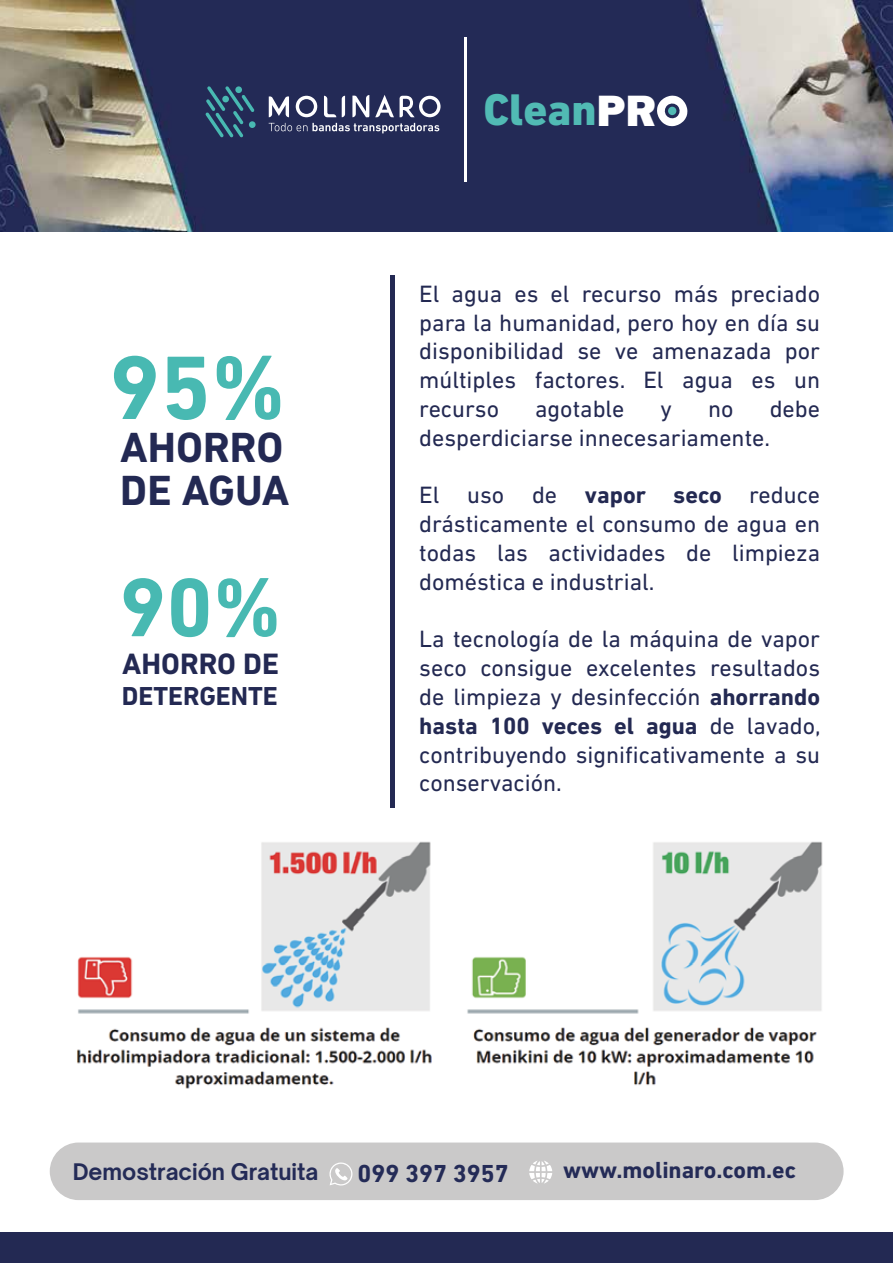
<style>
.page{position:relative;width:893px;height:1263px;background:#fff}
.page>*{position:absolute;margin:0;border:0;box-sizing:border-box;transform-origin:0 0}
.t1{font:700 91.65px "DIN Next LT Pro";color:#48b9b2}
.t2{font:700 84.15px "DIN Next LT Pro";color:#48b9b2}
.t3{font:800 45.15px "DIN Next LT Pro";color:#51bab4}
.t4{font:700 42.9px "DIN Next LT Pro";color:#232953}
.t5{font:700 30px "DIN Next LT Pro";color:#232953}
.t6{font:700 26.4px "DIN Next LT Pro";color:#232953}
.t7{font:700 25.05px "DIN Next LT Pro";color:#242b57}
.t8{font:24px/28.8px "DIN Next LT Pro";color:#232952;text-align:justify}
.t9{font:700 23.7px "DIN Next LT Pro";color:#242b57}
.t10{font:700 21.75px "Open Sauce One";color:#242b57}
.s1{font-family:"Franklin Gothic";color:#fff}
.s2{font-weight:700}
</style>
<div class="page">
<div style="left:50px;top:1142px;width:794px;height:58px;background:#cac9c9;border-radius:29px"></div>
<svg style="left:329px;top:1162px;width:23px;height:23px"></svg>
<svg style="left:529px;top:1161px;width:23px;height:22px"></svg>
<div style="left:0;top:1232px;width:893px;height:31px;background:#232953"></div>
<img style="left:76px;top:807px;width:747px;height:282px">
<div style="left:390px;top:275px;width:5px;height:532px;background:#232953"></div>
<img style="left:0;top:0;width:893px;height:231px">
<svg style="left:657px;top:96px;width:30px;height:30px"></svg>
<div style="left:668px;top:107px;width:8px;height:8px;background:#51bab4;border-radius:50%"></div>
<svg style="left:296px;top:96px;width:21px;height:21px"></svg>
<svg style="left:324px;top:96px;width:12px;height:21px"></svg>
<svg style="left:342px;top:96px;width:3px;height:21px"></svg>
<svg style="left:375px;top:95px;width:19px;height:22px"></svg>
<svg style="left:400px;top:96px;width:41px;height:21px"></svg>
<svg style="left:352px;top:95px;width:17px;height:22px"></svg>
<svg style="left:269px;top:96px;width:20px;height:21px"></svg>
<svg style="left:205px;top:86px;width:49px;height:51px;background:#2c4d6d"></svg>
<div style="left:222px;top:96px;width:7px;height:6px;background:#48b9b2;border-radius:50%"></div>
<div style="left:235px;top:86px;width:7px;height:7px;background:#48b9b2;border-radius:50%"></div>
<div style="left:249px;top:121px;width:7px;height:7px;background:#48b9b2;border-radius:50%"></div>
<svg style="left:269px;top:123px;width:170px;height:10px;background:#5c6181"></svg>
<hr style="left:464px;top:37px;width:2px;height:145px;background:#fff">
<h1 class="t1" style="left:109px;top:334px;width:178px">95%</h1>
<h3 class="t4" style="left:120px;top:422px;width:165px">AHORRO</h3>
<h3 class="t4" style="left:120px;top:465px;width:170px">DE AGUA</h3>
<h2 class="t2" style="left:120px;top:558px;width:164px">90%</h2>
<p class="t5" style="left:122px;top:646px;width:158px">AHORRO DE</p>
<p class="t6" style="left:122px;top:680px;width:158px">DETERGENTE</p>
<h3 class="t3" style="left:483px;top:83px;width:175px">Clean<span class="s1">PR</span></h3>
<p class="t8" style="left:419px;top:279px;width:402px">El agua es el recurso más preciado para la humanidad, pero hoy en día su disponibilidad se ve amenazada por múltiples factores. El agua es un recurso</p>
<p class="t8" style="left:419px;top:394px;width:402px;text-indent:350px">debe desperdiciarse innecesariamente.</p>
<p class="t8" style="left:419px;top:480px;width:402px">El uso de <span class="s2">vapor seco</span> reduce drásticamente el consumo de agua en todas las actividades de limpieza doméstica e industrial.</p>
<p class="t8" style="left:535px;top:394px;width:91px">agotable</p>
<p class="t8" style="left:661px;top:394px;width:13px">y</p>
<p class="t8" style="left:708px;top:394px;width:27px">no</p>
<p class="t8" style="left:419px;top:624px;width:403px">La tecnología de la máquina de vapor seco consigue excelentes resultados de limpieza y desinfección <span class="s2">ahorrando hasta 100 veces el agua</span> de lavado, contribuyendo significativamente a su conservación.</p>
<p class="t10" style="left:73px;top:1158px;width:247px">Demostración Gratuita</p>
<p class="t7" style="left:357px;top:1159px;width:153px">099 397 3957</p>
<p class="t9" style="left:563px;top:1156px;width:235px">www.molinaro.com.ec</p>
</div>
